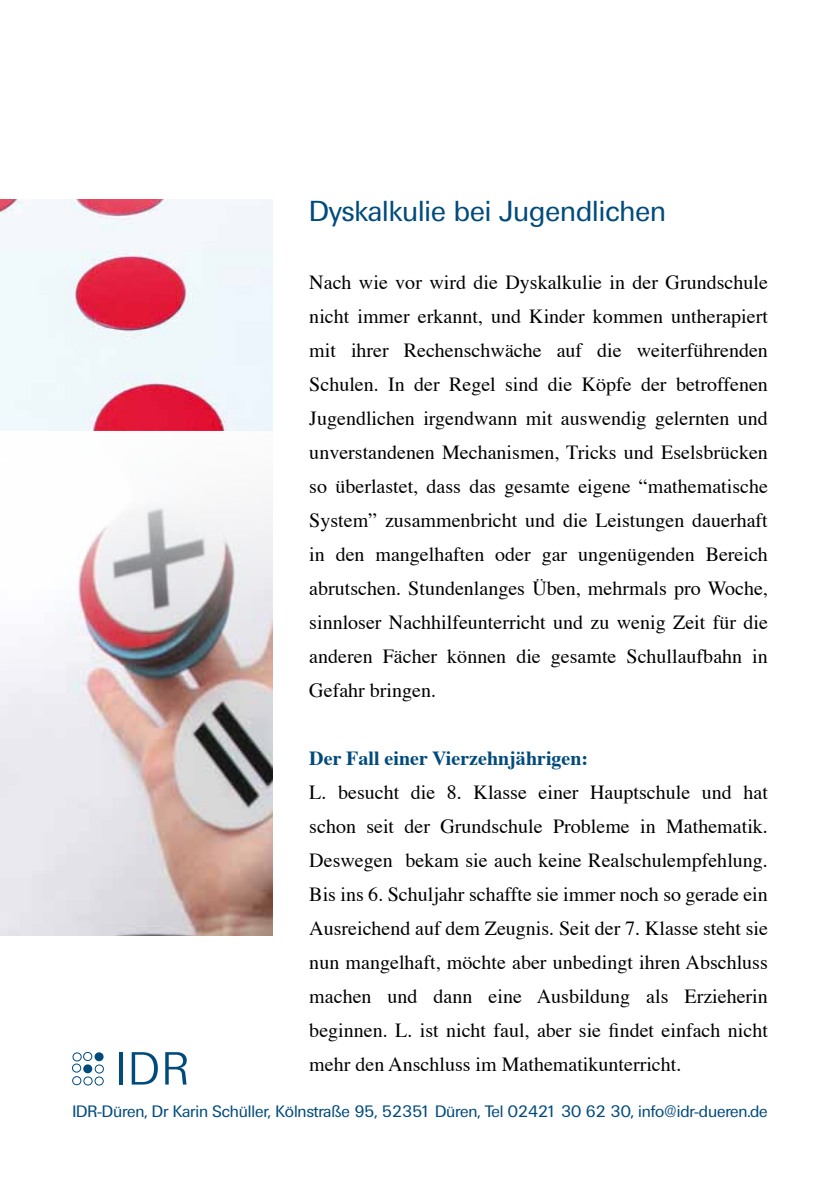
<style>
.page{position:relative;width:840px;height:1191px;background:#fff}
.page>*{position:absolute;margin:0;border:0;box-sizing:border-box;transform-origin:0 0}
.t1{font:28px "Ultimate";color:#004b7c}
.t2{font:20px/34px "Times";color:#000;text-align:justify}
.t3{font:700 20px "Times";color:#004b7c}
.t4{font:16px "Ultimate";letter-spacing:-.005em;color:#004b7c}
</style>
<div class="page">
<img style="left:0;top:200px;width:272px;height:735px">
<hr style="left:119px;top:1052px;width:3px;height:32px;background:#004b7c">
<svg style="left:132px;top:1052px;width:26px;height:32px"></svg>
<svg style="left:165px;top:1052px;width:22px;height:32px"></svg>
<div style="left:73px;top:1052px;width:9px;height:9px;border:1px solid #004b7c;border-radius:50%"></div>
<div style="left:83px;top:1052px;width:9px;height:9px;border:1px solid #004b7c;border-radius:50%"></div>
<div style="left:94px;top:1052px;width:9px;height:9px;background:#004b7c;border-radius:50%"></div>
<div style="left:72px;top:1063px;width:9px;height:9px;border:1px solid #004b7c;border-radius:50%"></div>
<div style="left:83px;top:1064px;width:9px;height:9px;background:#004b7c;border-radius:50%"></div>
<div style="left:95px;top:1064px;width:9px;height:9px;border:1px solid #004b7c;border-radius:50%"></div>
<div style="left:72px;top:1076px;width:9px;height:9px;border:1px solid #004b7c;border-radius:50%"></div>
<div style="left:83px;top:1076px;width:9px;height:9px;border:1px solid #004b7c;border-radius:50%"></div>
<div style="left:95px;top:1076px;width:9px;height:9px;border:1px solid #004b7c;border-radius:50%"></div>
<h1 class="t1" style="left:309px;top:195px;width:358px">Dyskalkulie bei Jugendlichen</h1>
<p class="t2" style="left:309px;top:263px;width:460px">Nach wie vor wird die Dyskalkulie in der Grundschule nicht immer erkannt, und Kinder kommen untherapiert mit ihrer Rechenschwäche auf die weiterführenden Schulen. In der Regel sind die Köpfe der betroffenen Jugendlichen irgendwann mit auswendig gelernten und unverstandenen Mechanismen, Tricks und Eselsbrücken so überlastet, dass das gesamte eigene “mathematische System” zusammenbricht und die Leistungen dauerhaft in den mangelhaften oder gar ungenügenden Bereich abrutschen. Stundenlanges Üben, mehrmals pro Woche, sinnloser Nachhilfeunterricht und zu wenig Zeit für die anderen Fächer können die gesamte Schullaufbahn in Gefahr bringen.</p>
<p class="t3" style="left:309px;top:739px;width:280px">Der Fall einer Vierzehnjährigen:</p>
<p class="t2" style="left:309px;top:773px;width:460px">L. besucht die 8. Klasse einer Hauptschule und hat schon seit der Grundschule Probleme in Mathematik.<br>Deswegen bekam sie auch keine Realschulempfehlung.<br>Bis ins 6. Schuljahr schaffte sie immer noch so gerade ein Ausreichend auf dem Zeugnis. Seit der 7. Klasse steht sie nun mangelhaft, möchte aber unbedingt ihren Abschluss machen und dann eine Ausbildung als Erzieherin beginnen. L. ist nicht faul, aber sie findet einfach nicht mehr den Anschluss im Mathematikunterricht.</p>
<p class="t4" style="left:72px;top:1102px;width:696px">IDR-Düren, Dr Karin Schüller, Kölnstraße 95, 52351 Düren, Tel 02421 30 62 30, info@idr-dueren.de</p>
</div>
